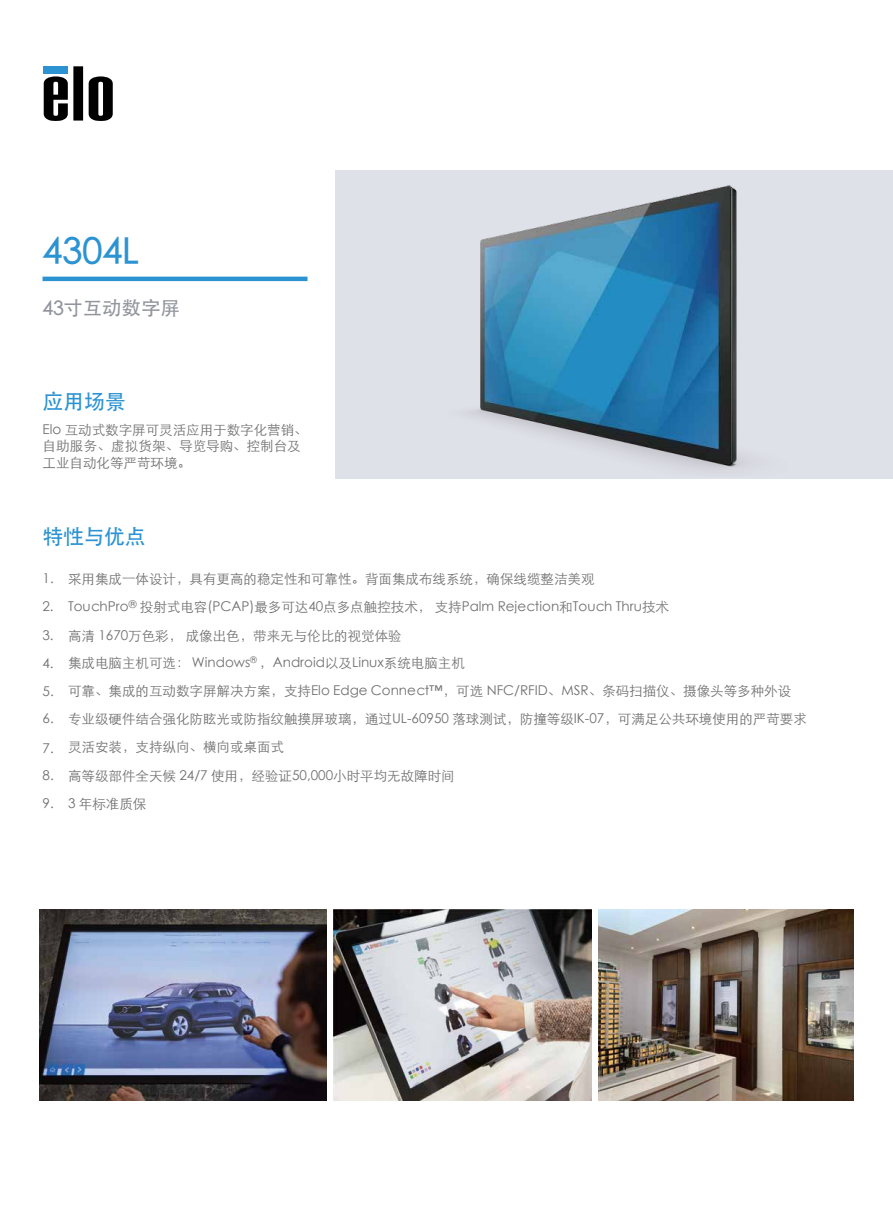
<style>
.page{position:relative;width:893px;height:1212px;background:#fff}
.page>*{position:absolute;margin:0;border:0;box-sizing:border-box;transform-origin:0 0}
.t1{font:36px "ST Heiti";color:#2c93d2}
.t2{font:21px "ST Heiti";letter-spacing:-.02em;color:#2c93d2}
.t3{font:19.5px "ST Heiti";letter-spacing:-.015em;color:#92959d}
.t4{font:13.5px/16.2px "ST Xihei";color:#717071}
.t5{font:13.5px "ST Xihei";color:#717171}
.t6{font:13.5px/27.8px "Century Gothic";color:#717071}
.s1{font-family:"Century Gothic"}
.s2{font-family:"Century Gothic";color:#717071}
</style>
<div class="page">
<div style="left:336px;top:170px;width:557px;height:308px;background:#dfe1e8"></div>
<hr style="left:43px;top:277px;width:265px;height:4px;background:#2c93d2">
<svg style="left:44px;top:66px;width:39px;height:55px"></svg>
<svg style="left:89px;top:76px;width:24px;height:45px"></svg>
<div style="left:44px;top:66px;width:24px;height:7px;background:#2c93d2"></div>
<img style="left:39px;top:909px;width:287px;height:192px">
<img style="left:598px;top:909px;width:255px;height:192px">
<img style="left:333px;top:909px;width:258px;height:192px">
<img style="left:470px;top:185px;width:277px;height:285px">
<h1 class="t1" style="left:43px;top:232px;width:98px">4304L</h1>
<h3 class="t3" style="left:43px;top:298px;width:139px">43寸互动数字屏</h3>
<h2 class="t2" style="left:43px;top:391px;width:85px">应用场景</h2>
<p class="t4" style="left:43px;top:421px;width:267px">Elo 互动式数字屏可灵活应用于数字化营销、自助服务、虚拟货架、导览导购、控制台及工业自动化等严苛环境。</p>
<h2 class="t2" style="left:43px;top:525px;width:105px">特性与优点</h2>
<p class="t6" style="left:43px;top:564px;width:13px">1.<br>2.</p>
<p class="t4" style="left:43px;top:626px;width:361px"><span class="s1">3.</span> 高清 1670万色彩， 成像出色，带来无与伦比的视觉体验</p>
<p class="t5" style="left:43px;top:653px;width:424px"><span class="s2">4.</span> 集成电脑主机可选： Windows<sup>®</sup> ，Android以及Linux系统电脑主机</p>
<p class="t4" style="left:43px;top:682px;width:750px"><span class="s1">5.</span> 可靠、集成的互动数字屏解决方案，支持Elo Edge Connect™，可选 NFC/RFID、MSR、条码扫描仪、摄像头等多种外设</p>
<p class="t6" style="left:43px;top:704px;width:13px;line-height:29.2px">6.<br>7.</p>
<p class="t4" style="left:68px;top:710px;width:740px">专业级硬件结合强化防眩光或防指纹触摸屏玻璃，通过UL-60950 落球测试，防撞等级IK-07，可满足公共环境使用的严苛要求</p>
<p class="t6" style="left:43px;top:761px;width:13px">8.</p>
<p class="t5" style="left:68px;top:568px;width:528px">采用集成一体设计，具有更高的稳定性和可靠性。背面集成布线系统，确保线缆整洁美观</p>
<p class="t5" style="left:68px;top:596px;width:603px">TouchPro<sup>®</sup> 投射式电容(PCAP)最多可达40点多点触控技术， 支持Palm Rejection和Touch Thru技术</p>
<p class="t4" style="left:68px;top:731px;width:388px;line-height:29.2px">灵活安装，支持纵向、横向或桌面式<br>高等级部件全天候 24/7 使用，经验证50,000小时平均无故障时间</p>
<p class="t4" style="left:43px;top:795px;width:105px"><span class="s1">9.</span> 3 年标准质保</p>
</div>
